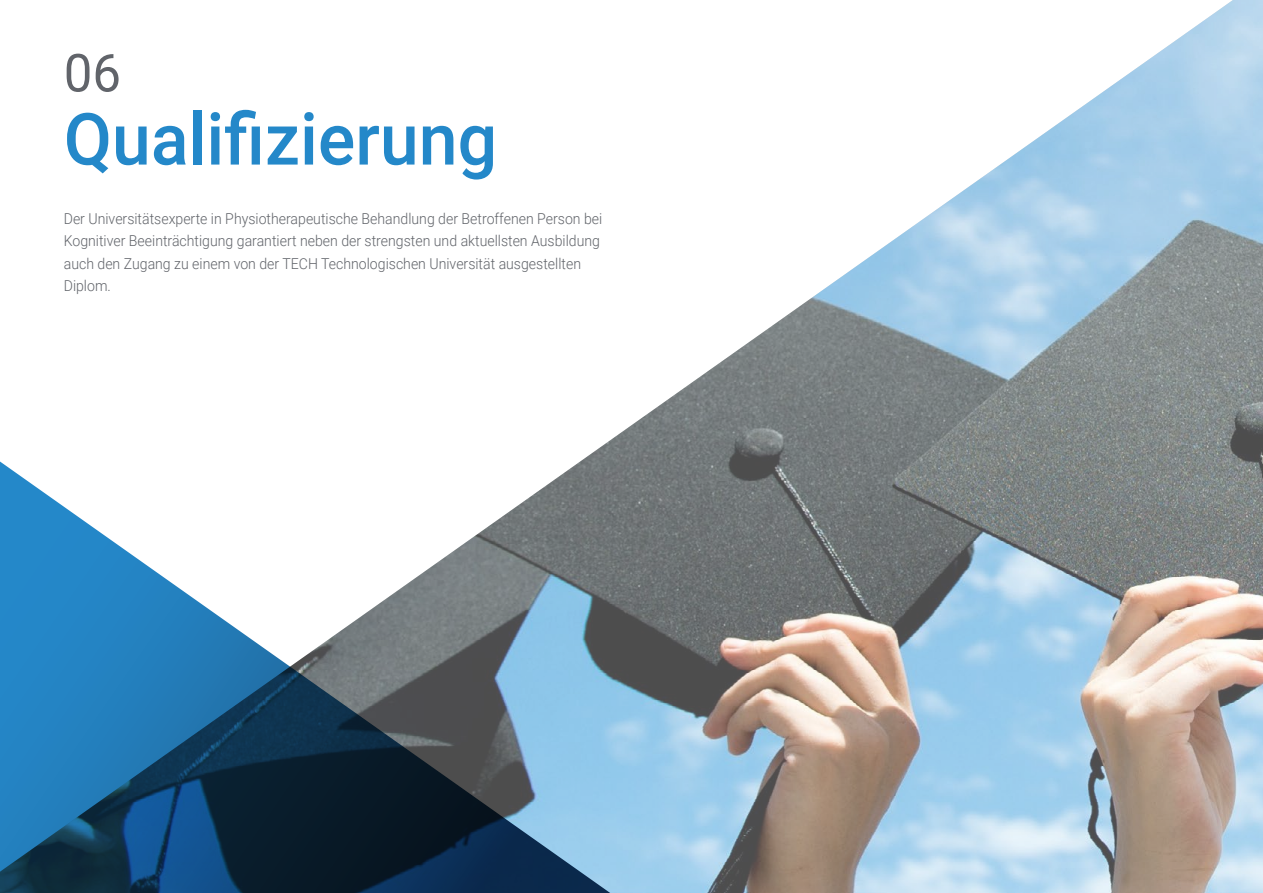
<style>
.page{position:relative;width:1263px;height:893px;background:#fff}
.page>*{position:absolute;margin:0;border:0;box-sizing:border-box;transform-origin:0 0}
.t1{font:500 72px "Roboto";color:#2488c9}
.t2{font:52.5px "Roboto";color:#61646a}
.t3{font:300 15px/22.5px "Roboto";color:#61646a;scale:.94 1}
</style>
<div class="page">
<img style="left:602px;top:0;width:661px;height:893px">
<svg style="left:0;top:446px;width:640px;height:447px"></svg>
<h2 class="t2" style="left:64px;top:36px;width:59px">06</h2>
<h1 class="t1" style="left:64px;top:89px;width:435px">Qualifizierung</h1>
<p class="t3" style="left:64px;top:207px;width:574px">Der Universitätsexperte in Physiotherapeutische Behandlung der Betroffenen Person bei Kognitiver Beeinträchtigung garantiert neben der strengsten und aktuellsten Ausbildung auch den Zugang zu einem von der TECH Technologischen Universität ausgestellten Diplom.</p>
</div>
